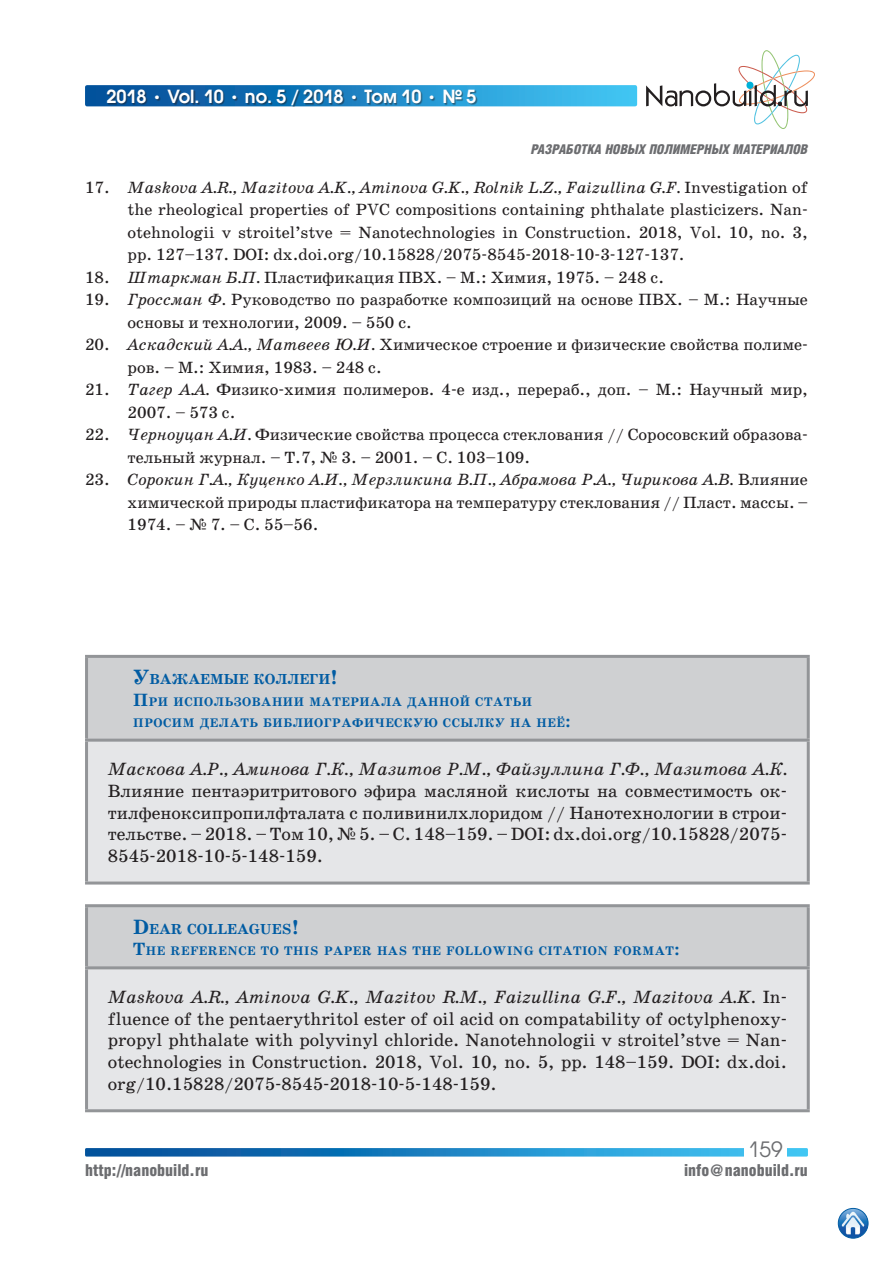
<style>
.page{position:relative;width:893px;height:1263px;background:#fff}
.page>*{position:absolute;margin:0;border:0;box-sizing:border-box;transform-origin:0 0}
.t1{font:21px "Avant Garde Gothic C";color:#6c6d70}
.t2{font:18px/21.6px "School Book C";color:#231f20;text-align:justify}
.t3{font:italic 18px "School Book C";color:#231f20}
.t4{font:600 18px "Avant Garde Gothic C";color:#fff}
.t5{font:16.5px/22.5px "School Book C";color:#231f20}
.t6{font:900 16.5px "Helios Cond";color:#6c6d70}
.t7{font:700 14.7px "School Book C";color:#015ca3}
.t8{font:italic 900 13.5px "Helios Cond";color:#6c6d70}
.t9{font:700 12.6px/21.6px "School Book C";letter-spacing:.045em;color:#015ca3}
.s1{font-family:"School Book C";font-weight:700}
.s2{font-style:italic}
.s3{font-size:21px}
.s4{font-size:18px}
</style>
<div class="page">
<svg style="left:85px;top:1148px;width:723px;height:8px;background:#1e84c3"></svg>
<div style="left:744px;top:1137px;width:43px;height:19px;background:#fff"></div>
<svg style="left:85px;top:85px;width:552px;height:21px;background:#2b9ad3"></svg>
<div style="left:108px;top:90px;width:370px;height:17px;background:#231f20;opacity:.5"></div>
<svg style="left:646px;top:50px;width:169px;height:79px"></svg>
<img style="left:838px;top:1208px;width:30px;height:30px;border-radius:15px">
<div style="left:838px;top:1208px;width:30px;height:30px;border:1px solid #015ca3;border-radius:50%"></div>
<div style="left:88px;top:658px;width:719px;height:81px;background:#cfd0d2"></div>
<svg style="left:87px;top:742px;width:721px;height:367px;background:#e2e3e5"></svg>
<hr style="left:85px;top:655px;width:725px;height:3px;background:#939598">
<hr style="left:85px;top:658px;width:3px;height:81px;background:#939598">
<hr style="left:807px;top:658px;width:3px;height:81px;background:#939598">
<hr style="left:85px;top:739px;width:725px;height:3px;background:#939598">
<hr style="left:85px;top:742px;width:3px;height:139px;background:#939598">
<hr style="left:807px;top:742px;width:3px;height:139px;background:#939598">
<hr style="left:85px;top:881px;width:725px;height:3px;background:#939598">
<hr style="left:85px;top:904px;width:725px;height:3px;background:#939598">
<hr style="left:85px;top:907px;width:3px;height:59px;background:#939598">
<hr style="left:807px;top:907px;width:3px;height:59px;background:#939598">
<hr style="left:85px;top:966px;width:725px;height:3px;background:#939598">
<hr style="left:85px;top:969px;width:3px;height:140px;background:#939598">
<hr style="left:807px;top:969px;width:3px;height:140px;background:#939598">
<hr style="left:85px;top:1109px;width:725px;height:3px;background:#939598">
<p class="t4" style="left:106px;top:85px;width:372px">2018 <span class="s1">•</span> Vol. 10 <span class="s1">•</span> no. 5 / 2018 <span class="s1">•</span> Том 10 <span class="s1">•</span> № 5</p>
<p class="t8" style="left:531px;top:142px;width:278px">РАЗРАБОТКА НОВЫХ ПОЛИМЕРНЫХ МАТЕРИАЛОВ</p>
<p class="t5" style="left:128px;top:176px;width:682px;text-align:justify;text-indent:-43px">17. <span class="s2">Maskova A.R., Mazitova A.K., Aminova G.K., Rolnik L.Z., Faizullina G.F.</span> Investigation of the rheological properties of PVC compositions containing phthalate plasticizers. Nan&shy;otehnologii v stroitel’stve = Nanotechnologies in Construction. 2018, Vol. 10, no. 3, pp. 127–137. DOI: dx.doi.org/10.15828/2075-8545-2018-10-3-127-137.</p>
<p class="t5" style="left:85px;top:266px;width:581px">18. <span class="s2">Штаркман Б.П.</span> Пластификация ПВХ. – М.: Химия, 1975. – 248 с.</p>
<p class="t5" style="left:128px;top:289px;width:682px;text-indent:-43px">19. <span class="s2">Гроссман Ф.</span> Руководство по разработке композиций на основе ПВХ. – М.: Научные основы и технологии, 2009. – 550 с.</p>
<p class="t5" style="left:128px;top:334px;width:682px;text-indent:-43px">20. <span class="s2">Аскадский А.А., Матвеев Ю.И.</span> Химическое строение и физические свойства полиме&shy;ров. – М.: Химия, 1983. – 248 с.</p>
<p class="t5" style="left:128px;top:379px;width:682px;text-indent:-43px">21. <span class="s2">Тагер А.А.</span> Физико-химия полимеров. 4-е изд., перераб., доп. – М.: Научный мир,<br>2007. – 573 с.</p>
<p class="t5" style="left:128px;top:424px;width:682px;text-indent:-43px">22. <span class="s2">Черноуцан А.И.</span> Физические свойства процесса стеклования // Соросовский образова&shy;тельный журнал. – Т.7, № 3. – 2001. – С. 103–109.</p>
<p class="t5" style="left:128px;top:469px;width:682px;text-align:justify;text-indent:-43px">23. <span class="s2">Сорокин Г.А., Куценко А.И., Мерзликина В.П., Абрамова Р.А., Чирикова А.В.</span> Влияние химической природы пластификатора на температуру стеклования // Пласт. массы. – 1974. – № 7. – С. 55–56.</p>
<p class="t7" style="left:133px;top:671px;width:206px"><span class="s3">У</span>ВАЖАЕМЫЕ КОЛЛЕГИ<span class="s3">!</span></p>
<p class="t9" style="left:133px;top:691px;width:439px"><span class="s4">П</span>РИ ИСПОЛЬЗОВАНИИ МАТЕРИАЛА ДАННОЙ СТАТЬИ<br>ПРОСИМ ДЕЛАТЬ БИБЛИОГРАФИЧЕСКУЮ ССЫЛКУ НА НЕЁ<span class="s4">:</span></p>
<p class="t3" style="left:108px;top:759px;width:681px">Маскова А.Р., Аминова Г.К., Мазитов Р.М., Файзуллина Г.Ф., Мазитова А.К.</p>
<p class="t2" style="left:108px;top:780px;width:681px">Влияние пентаэритритового эфира масляной кислоты на совместимость ок&shy;тилфеноксипропилфталата с поливинилхлоридом // Нанотехнологии в строи&shy;тельстве. – 2018. – Том 10, № 5. – С. 148–159. – DOI: dx.doi.org/10.15828/2075- 8545-2018-10-5-148-159.</p>
<p class="t7" style="left:133px;top:921px;width:167px"><span class="s3">D</span>EAR COLLEAGUES<span class="s3">!</span></p>
<p class="t9" style="left:133px;top:941px;width:548px"><span class="s4">T</span>HE REFERENCE TO THIS PAPER HAS THE FOLLOWING CITATION FORMAT<span class="s4">:</span></p>
<p class="t2" style="left:108px;top:986px;width:681px"><span class="s2">Maskova A.R., Aminova G.K., Mazitov R.M., Faizullina G.F., Mazitova A.K.</span> In&shy;fluence of the pentaerythritol ester of oil acid on compatability of octylphenoxy&shy;propyl phthalate with polyvinyl chloride. Nanotehnologii v stroitel’stve = Nan&shy;otechnologies in Construction. 2018, Vol. 10, no. 5, pp. 148–159. DOI: dx.doi. org/10.15828/2075-8545-2018-10-5-148-159.</p>
<p class="t1" style="left:748px;top:1136px;width:36px">159</p>
<p class="t6" style="left:85px;top:1161px;width:125px">http://nanobuild.ru</p>
<p class="t6" style="left:684px;top:1161px;width:125px">info@nanobuild.ru</p>
</div>
